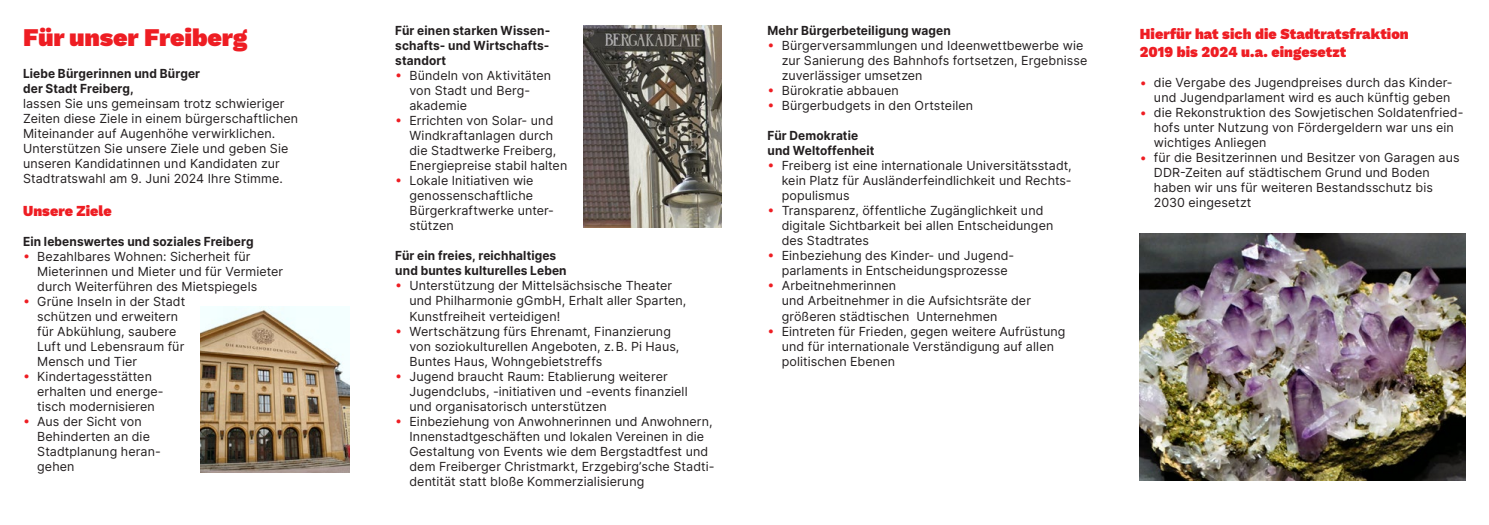
<style>
.page{position:relative;width:1489px;height:525px;background:#fff}
.page>*{position:absolute;margin:0;border:0;box-sizing:border-box;transform-origin:0 0}
.t1{font:900 25px "Work Sans";letter-spacing:-.005em;color:#ee1d23}
.t2{font:900 15px/18px "Work Sans";letter-spacing:.005em;color:#ee1d23;scale:.95 1}
.t3{font:12.5px/15px "Inter";letter-spacing:.01em;color:#231f20}
.t4{font:700 12.5px/15px "Inter";letter-spacing:.01em;color:#231f20;scale:.95 1}
.s1{color:#ee1d23}
</style>
<div class="page">
<img style="left:200px;top:306px;width:149px;height:166px">
<img style="left:1139px;top:233px;width:326px;height:247px">
<img style="left:583px;top:25px;width:138px;height:202px">
<h1 class="t1" style="left:23px;top:19px;width:226px">Für unser Freiberg</h1>
<p class="t4" style="left:23px;top:65px;width:188px">Liebe Bürgerinnen und Bürger der Stadt Freiberg,</p>
<p class="t3" style="left:23px;top:95px;width:277px">lassen Sie uns gemeinsam trotz schwieriger Zeiten diese Ziele in einem bürgerschaftlichen Miteinander auf Augenhöhe verwirklichen.<br>Unterstützen Sie unsere Ziele und geben Sie unseren Kandidatinnen und Kandidaten zur Stadtratswahl am 9. Juni 2024 Ihre Stimme.</p>
<p class="t2" style="left:23px;top:201px;width:95px">Unsere Ziele</p>
<p class="t4" style="left:23px;top:233px;width:244px">Ein lebenswertes und soziales Freiberg</p>
<p class="t3" style="left:37px;top:248px;width:247px;text-indent:-14px"><span class="s1">•</span> Bezahlbares Wohnen: Sicherheit für<br>Mieterinnen und Mieter und für Vermieter durch Weiterführen des Mietspiegels</p>
<p class="t3" style="left:37px;top:293px;width:149px;text-indent:-14px"><span class="s1">•</span> Grüne Inseln in der Stadt schützen und erweitern für Abkühlung, saubere<br>Luft und Lebensraum für<br>Mensch und Tier</p>
<p class="t3" style="left:37px;top:368px;width:128px;text-indent:-14px"><span class="s1">•</span> Kindertagesstätten erhalten und energe&shy;tisch modernisieren</p>
<p class="t3" style="left:37px;top:413px;width:123px;text-indent:-14px"><span class="s1">•</span> Aus der Sicht von<br>Behinderten an die<br>Stadtplanung heran&shy;gehen</p>
<p class="t4" style="left:395px;top:23px;width:165px;text-align:justify">Für einen starken Wissen&shy;schafts- und Wirtschafts&shy;standort</p>
<p class="t3" style="left:409px;top:68px;width:143px;text-indent:-14px"><span class="s1">•</span> Bündeln von Aktivitäten von Stadt und Berg&shy;akademie</p>
<p class="t3" style="left:409px;top:113px;width:159px;text-indent:-14px"><span class="s1">•</span> Errichten von Solar- und<br>Windkraftanlagen durch die Stadtwerke Freiberg,<br>Energiepreise stabil halten</p>
<p class="t3" style="left:409px;top:173px;width:146px;text-indent:-14px"><span class="s1">•</span> Lokale Initiativen wie genossenschaftliche<br>Bürgerkraftwerke unter&shy;stützen</p>
<p class="t4" style="left:395px;top:248px;width:182px">Für ein freies, reichhaltiges und buntes kulturelles Leben</p>
<p class="t3" style="left:409px;top:278px;width:278px;text-indent:-14px"><span class="s1">•</span> Unterstützung der Mittelsächsische Theater und Philharmonie gGmbH, Erhalt aller Sparten,<br>Kunstfreiheit verteidigen!</p>
<p class="t3" style="left:409px;top:323px;width:271px;text-indent:-14px"><span class="s1">•</span> Wertschätzung fürs Ehrenamt, Finanzierung von soziokulturellen Angeboten, z.B. Pi Haus,<br>Buntes Haus, Wohngebietstreffs</p>
<p class="t3" style="left:409px;top:368px;width:280px;text-indent:-14px"><span class="s1">•</span> Jugend braucht Raum: Etablierung weiterer<br>Jugendclubs, -initiativen und -events finanziell und organisatorisch unterstützen</p>
<p class="t3" style="left:409px;top:413px;width:306px;text-indent:-14px"><span class="s1">•</span> Einbeziehung von Anwohnerinnen und Anwohnern, Innenstadtgeschäften und lokalen Vereinen in die Gestaltung von Events wie dem Bergstadtfest und dem Freiberger Christmarkt, Erzgebirg’sche Stadti&shy;dentität statt bloße Kommerzialisierung</p>
<p class="t4" style="left:767px;top:23px;width:194px">Mehr Bürgerbeteiligung wagen</p>
<p class="t3" style="left:781px;top:38px;width:307px;text-indent:-14px"><span class="s1">•</span> Bürgerversammlungen und Ideenwettbewerbe wie zur Sanierung des Bahnhofs fortsetzen, Ergebnisse zuverlässiger umsetzen</p>
<p class="t3" style="left:767px;top:83px;width:133px"><span class="s1">•</span> Bürokratie abbauen</p>
<p class="t3" style="left:767px;top:98px;width:207px"><span class="s1">•</span> Bürgerbudgets in den Ortsteilen</p>
<p class="t4" style="left:767px;top:128px;width:114px">Für Demokratie und Weltoffenheit</p>
<p class="t3" style="left:781px;top:158px;width:291px;text-indent:-14px"><span class="s1">•</span> Freiberg ist eine internationale Universitätsstadt, kein Platz für Ausländerfeindlichkeit und Rechts&shy;populismus</p>
<p class="t3" style="left:781px;top:203px;width:273px;text-indent:-14px"><span class="s1">•</span> Transparenz, öffentliche Zugänglichkeit und digitale Sichtbarkeit bei allen Entscheidungen des Stadtrates</p>
<p class="t3" style="left:781px;top:248px;width:232px;text-indent:-14px"><span class="s1">•</span> Einbeziehung des Kinder- und Jugend&shy;parlaments in Entscheidungsprozesse</p>
<p class="t3" style="left:781px;top:278px;width:251px;text-indent:-14px"><span class="s1">•</span> Arbeitnehmerinnen<br>und Arbeitnehmer in die Aufsichtsräte der größeren städtischen Unternehmen</p>
<p class="t3" style="left:781px;top:323px;width:285px;text-indent:-14px"><span class="s1">•</span> Eintreten für Frieden, gegen weitere Aufrüstung und für internationale Verständigung auf allen politischen Ebenen</p>
<p class="t2" style="left:1139px;top:24px;width:285px">Hierfür hat sich die Stadtratsfraktion<br>2019 bis 2024 u.a. eingesetzt</p>
<p class="t3" style="left:1139px;top:75px;width:314px;text-align:right"><span class="s1">•</span> die Vergabe des Jugendpreises durch das Kinder&shy;und Jugendparlament wird es auch künftig geben</p>
<p class="t3" style="left:1153px;top:105px;width:311px;text-indent:-14px"><span class="s1">•</span> die Rekonstruktion des Sowjetischen Soldatenfried&shy;hofs unter Nutzung von Fördergeldern war uns ein wichtiges Anliegen</p>
<p class="t3" style="left:1153px;top:150px;width:307px;text-indent:-14px"><span class="s1">•</span> für die Besitzerinnen und Besitzer von Garagen aus DDR-Zeiten auf städtischem Grund und Boden haben wir uns für weiteren Bestandsschutz bis 2030 eingesetzt</p>
</div>
